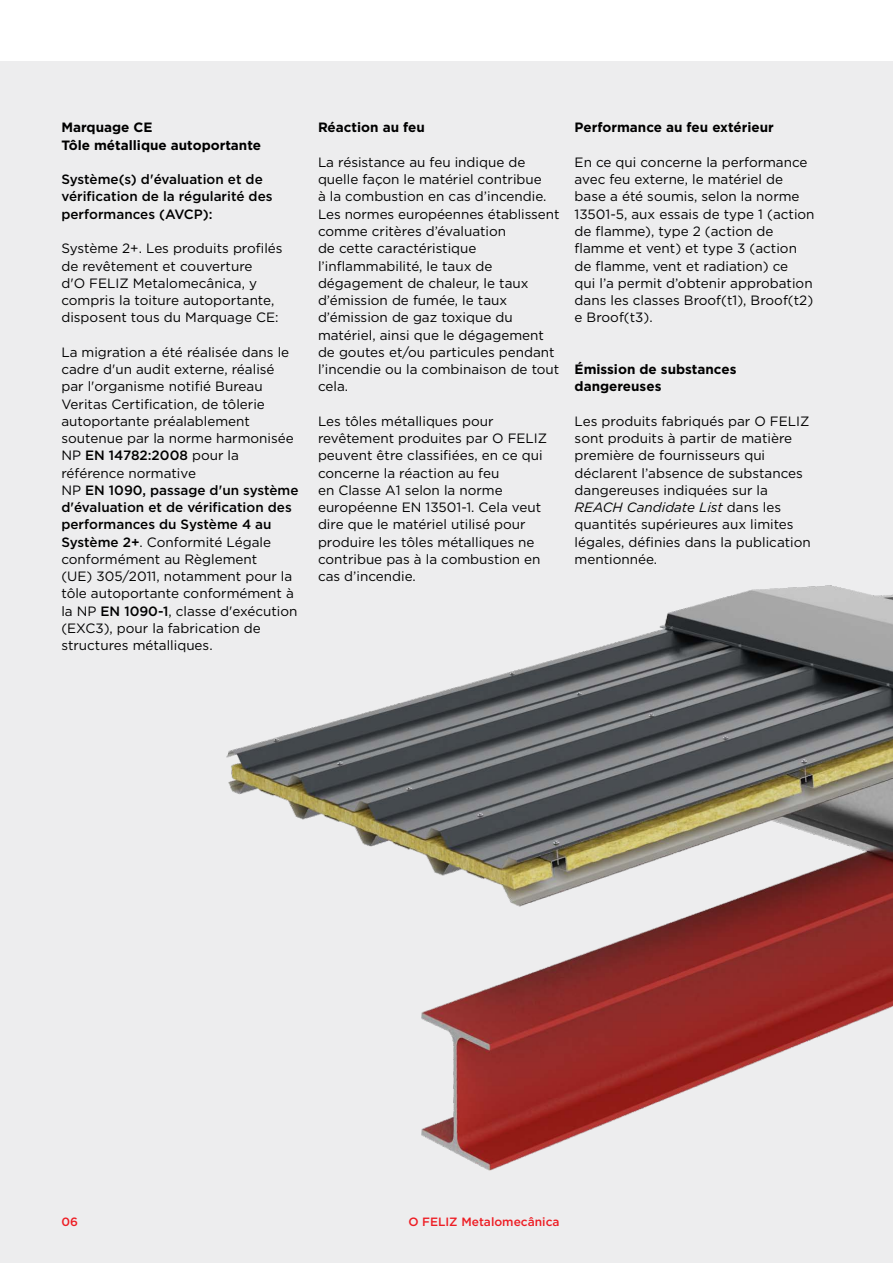
<style>
.page{position:relative;width:893px;height:1263px;background:#fff}
.page>*{position:absolute;margin:0;border:0;box-sizing:border-box;transform-origin:0 0}
.t1{font:13.5px/17.2px "Gotham";color:#000}
.t2{font:700 13.5px/17.2px "Gotham";color:#000}
.t3{font:500 13.5px/17.2px "Gotham";color:#000}
.t4{font:500 12px "Gotham";color:#ed1d24}
.s1{font-weight:500}
.s2{font-style:italic}
</style>
<div class="page">
<div style="left:0;top:61px;width:893px;height:1202px;background:#ededee"></div>
<img style="left:226px;top:585px;width:667px;height:586px">
<p class="t2" style="left:61px;top:119px;width:201px">Marquage CE<br>Tôle métallique autoportante</p>
<p class="t3" style="left:61px;top:171px;width:213px">Système(s) d'évaluation et de vérification de la régularité des performances (AVCP):</p>
<p class="t1" style="left:61px;top:240px;width:223px">Système 2+. Les produits profilés de revêtement et couverture<br>d'O FELIZ Metalomecânica, y compris la toiture autoportante, disposent tous du Marquage CE:</p>
<p class="t1" style="left:61px;top:343px;width:239px">La migration a été réalisée dans le cadre d'un audit externe, réalisé par l'organisme notifié Bureau<br>Veritas Certification, de tôlerie autoportante préalablement soutenue par la norme harmonisée<br>NP <span class="s1">EN 14782:2008</span> pour la référence normative<br>NP <span class="s1">EN 1090, passage d'un système d'évaluation et de vérification des performances du Système 4 au<br>Système 2+</span>. Conformité Légale conformément au Règlement<br>(UE) 305/2011, notamment pour la tôle autoportante conformément à la NP <span class="s1">EN 1090-1</span>, classe d'exécution (EXC3), pour la fabrication de structures métalliques.</p>
<p class="t2" style="left:318px;top:119px;width:108px">Réaction au feu</p>
<p class="t1" style="left:318px;top:153px;width:243px">La résistance au feu indique de quelle façon le matériel contribue<br>à la combustion en cas d’incendie.<br>Les normes européennes établissent comme critères d’évaluation<br>de cette caractéristique l’inflammabilité, le taux de dégagement de chaleur, le taux d’émission de fumée, le taux d’émission de gaz toxique du matériel, ainsi que le dégagement de goutes et/ou particules pendant l’incendie ou la combinaison de tout cela.</p>
<p class="t1" style="left:318px;top:412px;width:231px">Les tôles métalliques pour revêtement produites par O FELIZ peuvent être classifiées, en ce qui concerne la réaction au feu<br>en Classe A1 selon la norme européenne EN 13501-1. Cela veut dire que le matériel utilisé pour produire les tôles métalliques ne contribue pas à la combustion en cas d’incendie.</p>
<p class="t2" style="left:575px;top:119px;width:201px">Performance au feu extérieur</p>
<p class="t1" style="left:575px;top:153px;width:241px">En ce qui concerne la performance avec feu externe, le matériel de base a été soumis, selon la norme<br>13501-5, aux essais de type 1 (action de flamme), type 2 (action de flamme et vent) et type 3 (action de flamme, vent et radiation) ce<br>qui l’a permit d’obtenir approbation dans les classes Broof(t1), Broof(t2) e Broof(t3).</p>
<p class="t2" style="left:575px;top:360px;width:163px">Émission de substances dangereuses</p>
<p class="t1" style="left:575px;top:412px;width:238px">Les produits fabriqués par O FELIZ sont produits à partir de matière première de fournisseurs qui déclarent l’absence de substances dangereuses indiquées sur la<br><span class="s2">REACH Candidate List</span> dans les quantités supérieures aux limites légales, définies dans la publication mentionnée.</p>
<p class="t4" style="left:61px;top:1214px;width:18px">06</p>
<p class="t4" style="left:408px;top:1214px;width:153px">O FELIZ Metalomecânica</p>
</div>
